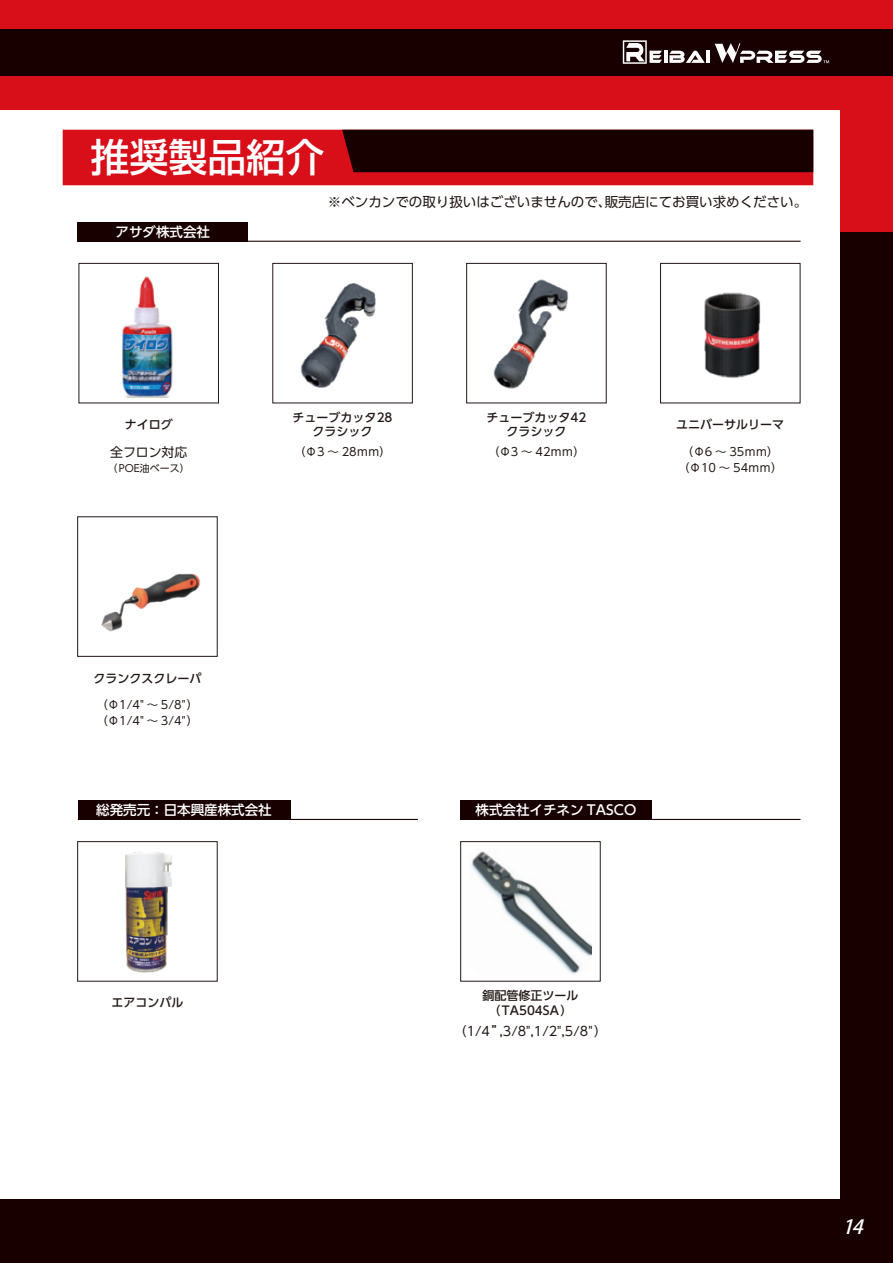
<style>
.page{position:relative;width:893px;height:1263px;background:#d80e19}
.page>*{position:absolute;margin:0;border:0;box-sizing:border-box;transform-origin:0 0}
.t1{font:500 39px "Shin Go Pro";color:#fff}
.t2{font:italic 500 19.5px "Koz Go Pro";color:#fff}
.t3{font:13.5px "UD Shin Go Pro";color:#231916}
.t4{font:500 13.5px "UD Shin Go Pro";color:#fff}
.t5{font:12.9px "UD Shin Go Pro";color:#231916}
.t6{font:500 12px/13.8px "UD Shin Go Pro";color:#231916;text-align:center}
.t7{font:11.4px/15.9px "UD Shin Go Pro";color:#231916;text-align:center}
.t8{font:10.05px "UD Shin Go Pro";color:#231916}
</style>
<div class="page">
<div style="left:0;top:232px;width:893px;height:1031px;background:#190000"></div>
<div style="left:0;top:29px;width:893px;height:47px;background:#190000"></div>
<div style="left:0;top:111px;width:840px;height:1088px;background:#fff"></div>
<svg style="left:63px;top:130px;width:751px;height:55px"></svg>
<div style="left:77px;top:841px;width:141px;height:140px;border:1px solid #231916"></div>
<img style="left:125px;top:852px;width:47px;height:121px">
<div style="left:460px;top:841px;width:141px;height:140px;border:1px solid #231916"></div>
<img style="left:471px;top:851px;width:121px;height:123px">
<div style="left:79px;top:263px;width:140px;height:140px;border:1px solid #231916"></div>
<img style="left:122px;top:276px;width:51px;height:122px">
<div style="left:272px;top:263px;width:141px;height:140px;border:1px solid #231916"></div>
<img style="left:301px;top:283px;width:75px;height:105px">
<div style="left:660px;top:263px;width:140px;height:140px;border:1px solid #231916"></div>
<img style="left:704px;top:292px;width:57px;height:86px">
<div style="left:77px;top:516px;width:141px;height:141px;border:1px solid #231916"></div>
<img style="left:101px;top:573px;width:100px;height:59px">
<div style="left:466px;top:263px;width:141px;height:140px;border:1px solid #231916"></div>
<img style="left:493px;top:279px;width:75px;height:110px">
<div style="left:78px;top:222px;width:170px;height:19px;background:#190000"></div>
<hr style="left:78px;top:241px;width:723px;height:1px;background:#190000">
<div style="left:78px;top:800px;width:212px;height:19px;background:#190000"></div>
<hr style="left:78px;top:819px;width:340px;height:1px;background:#190000">
<div style="left:460px;top:800px;width:192px;height:19px;background:#190000"></div>
<hr style="left:460px;top:819px;width:340px;height:1px;background:#190000">
<hr style="left:706px;top:51px;width:4px;height:12px;background:#fff">
<svg style="left:623px;top:40px;width:82px;height:24px"></svg>
<svg style="left:715px;top:43px;width:114px;height:20px"></svg>
<h1 class="t1" style="left:90px;top:125px;width:236px">推奨製品紹介</h1>
<p class="t4" style="left:116px;top:221px;width:96px">アサダ株式会社</p>
<p class="t6" style="left:125px;top:417px;width:49px">ナイログ</p>
<p class="t5" style="left:110px;top:442px;width:78px">全フロン対応</p>
<p class="t8" style="left:108px;top:460px;width:84px">（POE油ベース）</p>
<p class="t3" style="left:328px;top:191px;width:481px">※ベンカンでの取り扱いはございませんので、販売店にてお買い求めください。</p>
<p class="t6" style="left:293px;top:410px;width:101px">チューブカッタ28クラシック</p>
<p class="t7" style="left:294px;top:443px;width:98px">（Φ3 ～ 28ｍｍ）</p>
<p class="t6" style="left:486px;top:410px;width:101px">チューブカッタ42クラシック</p>
<p class="t7" style="left:488px;top:443px;width:98px">（Φ3 ～ 42ｍｍ）</p>
<p class="t6" style="left:676px;top:417px;width:110px">ユニバーサルリーマ</p>
<p class="t7" style="left:678px;top:443px;width:106px">（Φ6 ～ 35ｍｍ）（Φ10 ～ 54ｍｍ）</p>
<p class="t6" style="left:93px;top:671px;width:109px">クランクスクレーパ</p>
<p class="t7" style="left:97px;top:697px;width:103px;text-align:left">（Φ1/4" ～ 5/8"）（Φ1/4" ～ 3/4"）</p>
<p class="t4" style="left:96px;top:799px;width:177px">総発売元：日本興産株式会社</p>
<p class="t4" style="left:476px;top:799px;width:162px">株式会社イチネン TASCO</p>
<p class="t6" style="left:111px;top:996px;width:73px">エアコンパル</p>
<p class="t6" style="left:482px;top:988px;width:97px;line-height:14.9px">銅配管修正ツール（TA504SA）</p>
<p class="t5" style="left:454px;top:1021px;width:155px">（1/4”,3/8",1/2",5/8"）</p>
<h2 class="t2" style="left:842px;top:1214px;width:29px">14</h2>
</div>
